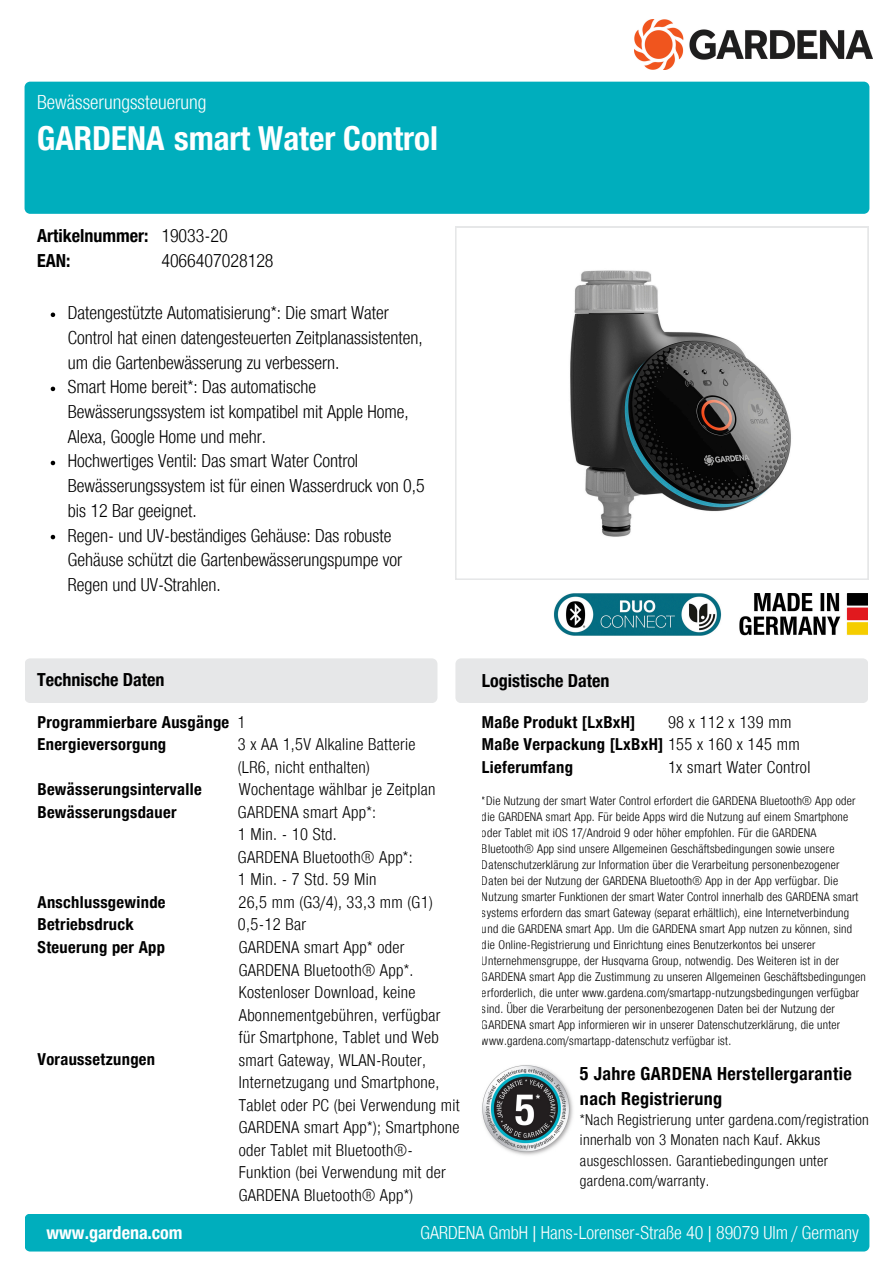
<style>
.page{position:relative;width:894px;height:1264px;background:#fff}
.page>*{position:absolute;margin:0;border:0;box-sizing:border-box;transform-origin:0 0}
.t1{font:700 33px "Gardena Sans Cond";color:#fff}
.t2{font:19.5px "Gardena Sans Cond";color:#fff}
.t3{font:18px/24.8px "Gardena Sans Cond";color:#000}
.t4{font:18px "Gardena Sans Cond";color:#fff}
.t5{font:700 18px/24.8px "Gardena Sans Cond";color:#000}
.t6{font:700 18px/24.8px "Gardena Sans Cond";letter-spacing:.02em;color:#000}
.t7{font:700 18px "Gardena Sans Cond";color:#fff}
.t8{font:16.5px/22.5px "Gardena Sans Cond";letter-spacing:.02em;color:#000}
.t9{font:700 16.5px/22.5px "Gardena Sans Cond";letter-spacing:.02em;color:#000}
.t10{font:15px/20.2px "Gardena Sans Cond";letter-spacing:.02em;color:#000}
.t11{font:12px/16px "Gardena Sans Cond";letter-spacing:.02em;color:#000}
.s1{font-weight:400}
</style>
<div class="page">
<div style="left:25px;top:82px;width:844px;height:132px;background:#00aebd"></div>
<div style="left:25px;top:658px;width:412px;height:45px;background:#e6e7e8"></div>
<div style="left:455px;top:658px;width:413px;height:45px;background:#e6e7e8"></div>
<div style="left:25px;top:1213px;width:844px;height:38px;background:#00aebd"></div>
<svg style="left:455px;top:227px;width:413px;height:352px"></svg>
<img style="left:634px;top:20px;width:238px;height:49px">
<img style="left:482px;top:1065px;width:91px;height:90px">
<img style="left:553px;top:593px;width:168px;height:43px">
<img style="left:739px;top:593px;width:128px;height:43px">
<img style="left:530px;top:240px;width:290px;height:332px">
<svg style="left:51px;top:312px;width:4px;height:5px"></svg>
<svg style="left:51px;top:386px;width:4px;height:5px"></svg>
<svg style="left:51px;top:461px;width:4px;height:4px"></svg>
<svg style="left:51px;top:535px;width:4px;height:4px"></svg>
<h2 class="t2" style="left:37px;top:95px;width:171px">Bewässerungssteuerung</h2>
<h1 class="t1" style="left:37px;top:125px;width:402px">GARDENA smart Water Control</h1>
<h3 class="t5" style="left:37px;top:225px;width:113px">Artikelnummer:<br>EAN:</h3>
<h3 class="t3" style="left:161px;top:225px;width:114px">19033-20<br>4066407028128</h3>
<p class="t3" style="left:68px;top:302px;width:358px">Datengestützte Automatisierung*: Die smart Water Control hat einen datengesteuerten Zeitplanassistenten, um die Gartenbewässerung zu verbessern.<br>Smart Home bereit*: Das automatische Bewässerungssystem ist kompatibel mit Apple Home, Alexa, Google Home und mehr.<br>Hochwertiges Ventil: Das smart Water Control Bewässerungssystem ist für einen Wasserdruck von 0,5 bis 12 Bar geeignet.<br>Regen- und UV-beständiges Gehäuse: Das robuste Gehäuse schützt die Gartenbewässerungspumpe vor Regen und UV-Strahlen.</p>
<h3 class="t5" style="left:37px;top:668px;width:129px">Technische Daten</h3>
<h3 class="t5" style="left:482px;top:669px;width:129px">Logistische Daten</h3>
<h3 class="t9" style="left:37px;top:712px;width:193px">Programmierbare Ausgänge<br>Energieversorgung</h3>
<h3 class="t9" style="left:37px;top:779px;width:166px">Bewässerungsintervalle<br>Bewässerungsdauer</h3>
<h3 class="t9" style="left:37px;top:892px;width:130px">Anschlussgewinde<br>Betriebsdruck<br>Steuerung per App</h3>
<h3 class="t9" style="left:37px;top:1049px;width:119px">Voraussetzungen</h3>
<h3 class="t8" style="left:237px;top:712px;width:9px">1</h3>
<h3 class="t8" style="left:238px;top:734px;width:179px">3 x AA 1,5V Alkaline Batterie (LR6, nicht enthalten)</h3>
<h3 class="t8" style="left:239px;top:779px;width:198px">Wochentage wählbar je Zeitplan</h3>
<h3 class="t8" style="left:238px;top:802px;width:176px">GARDENA smart App*:<br>1 Min. - 10 Std.<br>GARDENA Bluetooth® App*:<br>1 Min. - 7 Std. 59 Min</h3>
<h3 class="t8" style="left:238px;top:892px;width:204px">26,5 mm (G3/4), 33,3 mm (G1)<br>0,5-12 Bar<br>GARDENA smart App* oder<br>GARDENA Bluetooth® App*.<br>Kostenloser Download, keine<br>Abonnementgebühren, verfügbar für Smartphone, Tablet und Web</h3>
<h3 class="t8" style="left:239px;top:1050px;width:222px">smart Gateway, WLAN-Router,<br>Internetzugang und Smartphone,<br>Tablet oder PC (bei Verwendung mit<br>GARDENA smart App*); Smartphone oder Tablet mit Bluetooth®-<br>Funktion (bei Verwendung mit der<br>GARDENA Bluetooth® App*)</h3>
<h3 class="t8" style="left:667px;top:712px;width:125px">98 x 112 x 139 mm</h3>
<h3 class="t8" style="left:667px;top:757px;width:144px">1x smart Water Control</h3>
<h3 class="t9" style="left:482px;top:712px;width:319px">Maße Produkt [LxBxH]<br>Maße Verpackung [LxBxH] <span class="s1">155 x 160 x 145 mm<br></span>Lieferumfang</h3>
<p class="t11" style="left:482px;top:794px;width:385px">*Die Nutzung der smart Water Control erfordert die GARDENA Bluetooth® App oder die GARDENA smart App. Für beide Apps wird die Nutzung auf einem Smartphone oder Tablet mit iOS 17/Android 9 oder höher empfohlen. Für die GARDENA Bluetooth® App sind unsere Allgemeinen Geschäftsbedingungen sowie unsere Datenschutzerklärung zur Information über die Verarbeitung personenbezogener Daten bei der Nutzung der GARDENA Bluetooth® App in der App verfügbar. Die Nutzung smarter Funktionen der smart Water Control innerhalb des GARDENA smart systems erfordern das smart Gateway (separat erhältlich), eine Internetverbindung und die GARDENA smart App. Um die GARDENA smart App nutzen zu können, sind die Online-Registrierung und Einrichtung eines Benutzerkontos bei unserer Unternehmensgruppe, der Husqvarna Group, notwendig. Des Weiteren ist in der GARDENA smart App die Zustimmung zu unseren Allgemeinen Geschäftsbedingungen erforderlich, die unter www.gardena.com/smartapp-nutzungsbedingungen verfügbar sind. Über die Verarbeitung der personenbezogenen Daten bei der Nutzung der GARDENA smart App informieren wir in unserer Datenschutzerklärung, die unter www.gardena.com/smartapp-datenschutz verfügbar ist.</p>
<h3 class="t6" style="left:579px;top:1063px;width:273px">5 Jahre GARDENA Herstellergarantie nach Registrierung</h3>
<p class="t10" style="left:579px;top:1111px;width:290px">*Nach Registrierung unter gardena.com/registration innerhalb von 3 Monaten nach Kauf. Akkus ausgeschlossen. Garantiebedingungen unter gardena.com/warranty.</p>
<h3 class="t7" style="left:47px;top:1224px;width:137px">www.gardena.com</h3>
<h3 class="t4" style="left:420px;top:1224px;width:439px">GARDENA GmbH | Hans-Lorenser-Straße 40 | 89079 Ulm / Germany</h3>
</div>
